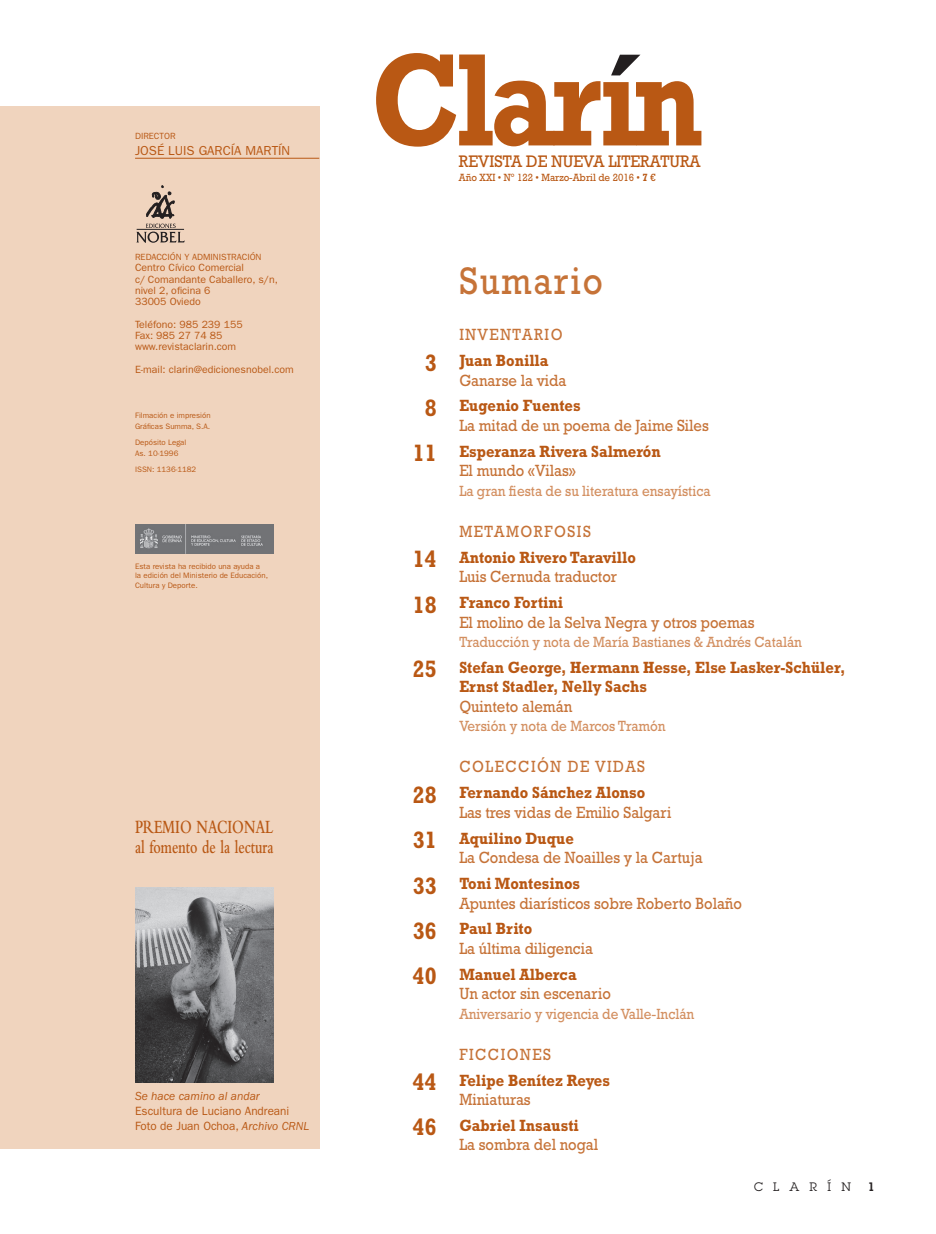
<style>
.page{position:relative;width:936px;height:1234px;background:#fff}
.page>*{position:absolute;margin:0;border:0;box-sizing:border-box;transform-origin:0 0}
.t1{font:39px "Rockwell Std";letter-spacing:.05em;color:#c67338;scale:.9 1}
.t2{font:600 19.5px/19.5px "Bembo Std";color:#b95814;scale:.72 1}
.t3{font:16.95px "Rockwell Std";color:#b95814;scale:.93 1}
.t4{font:16.5px/26px "Rockwell Std";color:#c67338;scale:.9 1}
.t5{font:700 16.5px/26px "Rockwell Std";color:#b95814;scale:.9 1}
.t6{font:15px "Rockwell Std";color:#d38f60;scale:.9 1}
.t7{font:13.05px "ITC Franklin Gothic Std";color:#b95814}
.t8{font:12px/15px "ITC Franklin Gothic Std";color:#b95814}
.t9{font:italic 12px "ITC Franklin Gothic Std";color:#b95814}
.t10{font:12px "Lubalin Graph Std";letter-spacing:.85em;color:#231f20}
.t11{font:600 12px "Lubalin Graph Std";color:#231f20}
.t12{font:10.65px "Rockwell Std";color:#b95814;scale:.92 1}
.t13{font:10.5px/11.2px "ITC Franklin Gothic Std";color:#b95814}
.t14{font:9px "ITC Franklin Gothic Std";color:#b95814}
.t15{font:7.8px/11.2px "ITC Franklin Gothic Std";color:#b95814}
.s1{font-style:italic}
.s2{font-weight:700}
.s3{font-weight:400;color:#c67338}
.s4{font-size:24px;color:#fff}
.s5{font-size:24px}
.s6{font-weight:700;font-size:24px;color:#b95814}
.s7{font-weight:700;color:#b95814}
</style>
<div class="page">
<div style="left:0;top:106px;width:319px;height:1042px;background:#f0d4be"></div>
<hr style="left:135px;top:158px;width:184px;height:1px;background:#b95814">
<img style="left:135px;top:887px;width:139px;height:195px">
<svg style="left:376px;top:53px;width:325px;height:94px"></svg>
<img style="left:135px;top:524px;width:139px;height:29px">
<svg style="left:136px;top:185px;width:49px;height:58px"></svg>
<p class="t14" style="left:135px;top:131px;width:42px">DIRECTOR</p>
<p class="t7" style="left:135px;top:143px;width:157px">JOSÉ LUIS GARCÍA MARTÍN</p>
<p class="t14" style="left:135px;top:252px;width:128px">REDACCIÓN Y ADMINISTRACIÓN</p>
<p class="t13" style="left:135px;top:262px;width:144px">Centro Cívico Comercial<br>c/ Comandante Caballero, s/n, nivel 2, oficina 6<br>33005 Oviedo</p>
<p class="t13" style="left:135px;top:318px;width:109px">Teléfono: 985 239 155<br>Fax: 985 27 74 85 www.revistaclarin.com</p>
<p class="t13" style="left:135px;top:363px;width:160px">E-mail: clarin@edicionesnobel.com</p>
<p class="t15" style="left:135px;top:409px;width:77px">Filmación e impresión<br>Gráficas Summa, S.A.</p>
<p class="t15" style="left:135px;top:436px;width:53px">Depósito Legal<br>As. 10-1996</p>
<p class="t15" style="left:135px;top:463px;width:63px">ISSN: 1136-1182</p>
<p class="t15" style="left:135px;top:561px;width:134px;line-height:9.4px">Esta revista ha recibido una ayuda a la edición del Ministerio de Educación,<br>Cultura y Deporte.</p>
<p class="t2" style="left:135px;top:817px;width:194px">PREMIO NACIONAL al fomento de la lectura</p>
<p class="t9" style="left:135px;top:1088px;width:126px">Se hace camino al andar</p>
<p class="t8" style="left:135px;top:1103px;width:176px">Escultura de Luciano Andreani<br>Foto de Juan Ochoa, <span class="s1">Archivo CRNL</span></p>
<p class="t3" style="left:459px;top:151px;width:261px">REVISTA DE NUEVA LITERATURA</p>
<p class="t12" style="left:459px;top:172px;width:215px">Año XXI • Nº 122 • Marzo-Abril de 2016 • <span class="s2">7</span> €</p>
<h1 class="t1" style="left:459px;top:258px;width:161px">Sumario</h1>
<p class="t5" style="left:413px;top:321px;width:168px;text-indent:46px"><span class="s3">INVENTARIO<br></span><span class="s4">0</span><span class="s5">3</span> Juan Bonilla</p>
<p class="t5" style="left:413px;top:367px;width:188px;text-indent:46px"><span class="s3">Ganarse la vida<br></span><span class="s4">0</span><span class="s5">8</span> Eugenio Fuentes</p>
<p class="t4" style="left:413px;top:412px;width:330px;text-indent:46px">La mitad de un poema de Jaime Siles<br><span class="s6">11</span> <span class="s7">Esperanza Rivera Salmerón</span></p>
<p class="t4" style="left:459px;top:457px;width:131px">El mundo «Vilas»</p>
<p class="t6" style="left:459px;top:482px;width:280px">La gran fiesta de su literatura ensayística</p>
<p class="t5" style="left:413px;top:518px;width:249px;text-align:center"><span class="s3">METAMORFOSIS<br></span><span class="s5">14</span> Antonio Rivero Taravillo</p>
<p class="t4" style="left:413px;top:563px;width:228px;text-indent:46px">Luis Cernuda traductor<br><span class="s6">18</span> <span class="s7">Franco Fortini</span></p>
<p class="t4" style="left:459px;top:608px;width:329px">El molino de la Selva Negra y otros poemas</p>
<p class="t6" style="left:459px;top:633px;width:382px">Traducción y nota de María Bastianes &amp; Andrés Catalán</p>
<p class="t5" style="left:459px;top:657px;width:430px;line-height:19.5px;text-indent:-46px"><span class="s5">25</span> Stefan George, Hermann Hesse, Else Lasker-Schüler,<br>Ernst Stadler, Nelly Sachs</p>
<p class="t4" style="left:459px;top:693px;width:127px">Quinteto alemán</p>
<p class="t6" style="left:459px;top:717px;width:231px">Versión y nota de Marcos Tramón</p>
<p class="t5" style="left:413px;top:753px;width:260px;text-align:right"><span class="s3">COLECCIÓN DE VIDAS<br></span><span class="s5">28</span> Fernando Sánchez Alonso</p>
<p class="t4" style="left:413px;top:798px;width:289px;text-indent:46px">Las tres vidas de Emilio Salgari<br><span class="s6">31</span> <span class="s7">Aquilino Duque</span></p>
<p class="t4" style="left:413px;top:844px;width:323px;text-indent:46px">La Condesa de Noailles y la Cartuja<br><span class="s6">33</span> <span class="s7">Toni Montesinos</span></p>
<p class="t4" style="left:413px;top:889px;width:367px;text-indent:46px">Apuntes diarísticos sobre Roberto Bolaño<br><span class="s6">36</span> <span class="s7">Paul Brito</span></p>
<p class="t4" style="left:413px;top:935px;width:202px;text-indent:46px">La última diligencia<br><span class="s6">40</span> <span class="s7">Manuel Alberca</span></p>
<p class="t4" style="left:459px;top:980px;width:170px">Un actor sin escenario</p>
<p class="t6" style="left:459px;top:1004px;width:262px">Aniversario y vigencia de Valle-Inclán</p>
<p class="t5" style="left:413px;top:1040px;width:221px;text-indent:46px"><span class="s3">FICCIONES<br></span><span class="s5">44</span> Felipe Benítez Reyes</p>
<p class="t5" style="left:413px;top:1085px;width:186px;text-align:center"><span class="s3">Miniaturas<br></span><span class="s5">46</span> Gabriel Insausti</p>
<p class="t4" style="left:459px;top:1131px;width:156px">La sombra del nogal</p>
<p class="t10" style="left:754px;top:1179px;width:98px">CLARÍN</p>
<p class="t11" style="left:867px;top:1178px;width:8px">1</p>
</div>
